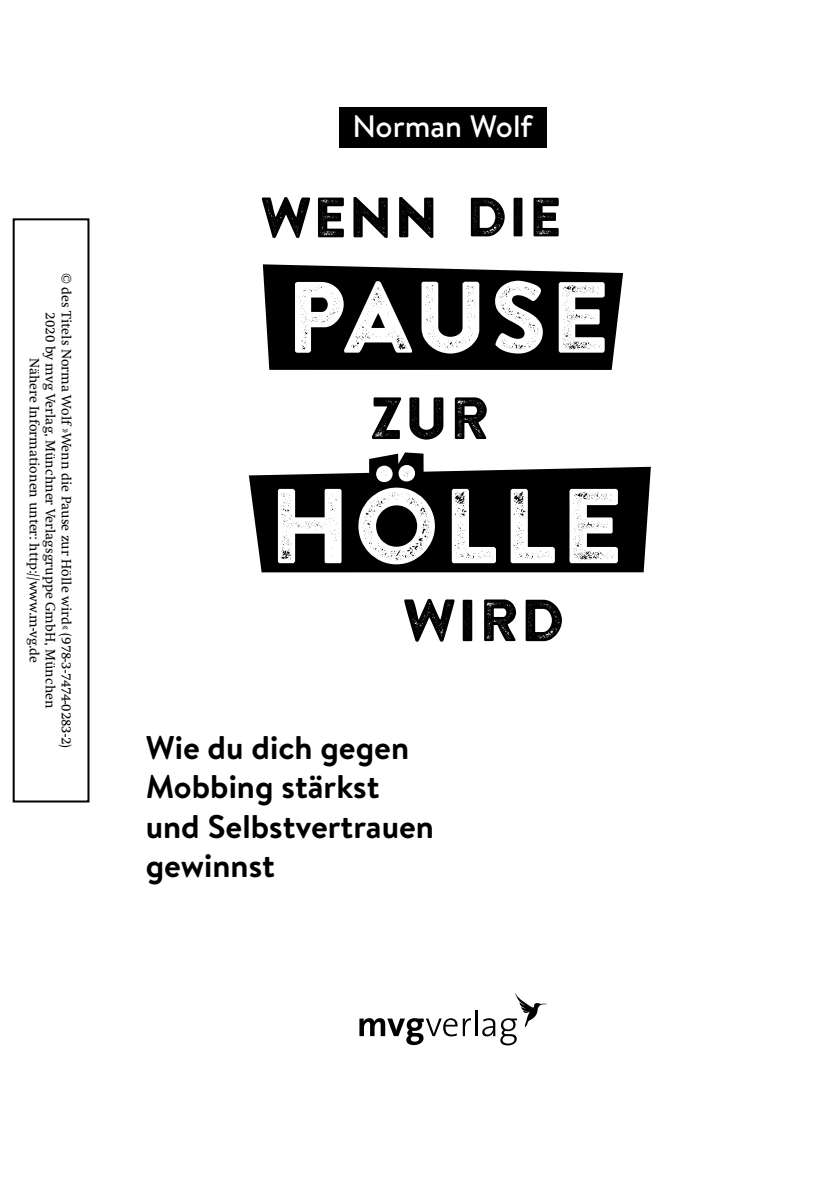
<style>
.page{position:relative;width:840px;height:1191px;background:#fff}
.page>*{position:absolute;margin:0;border:0;box-sizing:border-box;transform-origin:0 0}
.t1{font:106.2px "Brandon Printed One";color:#fff}
.t2{font:100.6px "Brandon Printed One";letter-spacing:-.01em;color:#fff}
.t3{font:59.2px "Brandon Printed One";color:#000}
.t4{font:56.8px "Brandon Printed One";color:#000}
.t5{font:55.2px "Brandon Printed One";color:#000}
.t6{font:700 32.8px/39.4px "Brandon Text";color:#000}
.t7{font:500 31px "Brandon Text";color:#fff}
._00_Biblio_lb{font:14px/16px "Swift";color:#000;text-align:center}
</style>
<div class="page">
<svg style="left:263px;top:264px;width:359px;height:106px;background:#101010"></svg>
<div style="left:249px;top:467px;width:401px;height:105px;background:#000"></div>
<svg style="left:369px;top:452px;width:54px;height:28px;background:#1f1f1f"></svg>
<div style="left:339px;top:107px;width:208px;height:41px;background:#000"></div>
<svg style="left:359px;top:1018px;width:111px;height:27px"></svg>
<hr style="left:475px;top:1010px;width:2px;height:26px;background:#000">
<svg style="left:482px;top:993px;width:65px;height:52px"></svg>
<div style="left:13px;top:218px;width:76px;height:584px;border:2px solid #000"></div>
<p class="_00_Biblio_lb" style="left:74px;top:273px;width:476px;rotate:90deg">© des Titels Norma Wolf »Wenn die Pause zur Hölle wird« (978-3-7474-0283-2)<br>2020 by mvg Verlag, Münchner Verlagsgruppe GmbH, München<br>Nähere Informationen unter: http://www.m-vg.de</p>
<p class="t7" style="left:352px;top:105px;width:181px">Norman Wolf</p>
<p class="t4" style="left:259px;top:181px;width:181px">WENN</p>
<p class="t5" style="left:465px;top:182px;width:99px">DIE</p>
<p class="t2" style="left:285px;top:254px;width:328px">PAUSE</p>
<p class="t3" style="left:369px;top:381px;width:123px">ZUR</p>
<p class="t1" style="left:267px;top:459px;width:359px">HÖLLE</p>
<p class="t3" style="left:402px;top:583px;width:165px">WIRD</p>
<p class="t6" style="left:146px;top:727px;width:290px">Wie du dich gegen<br>Mobbing stärkst und Selbstvertrauen gewinnst</p>
</div>
